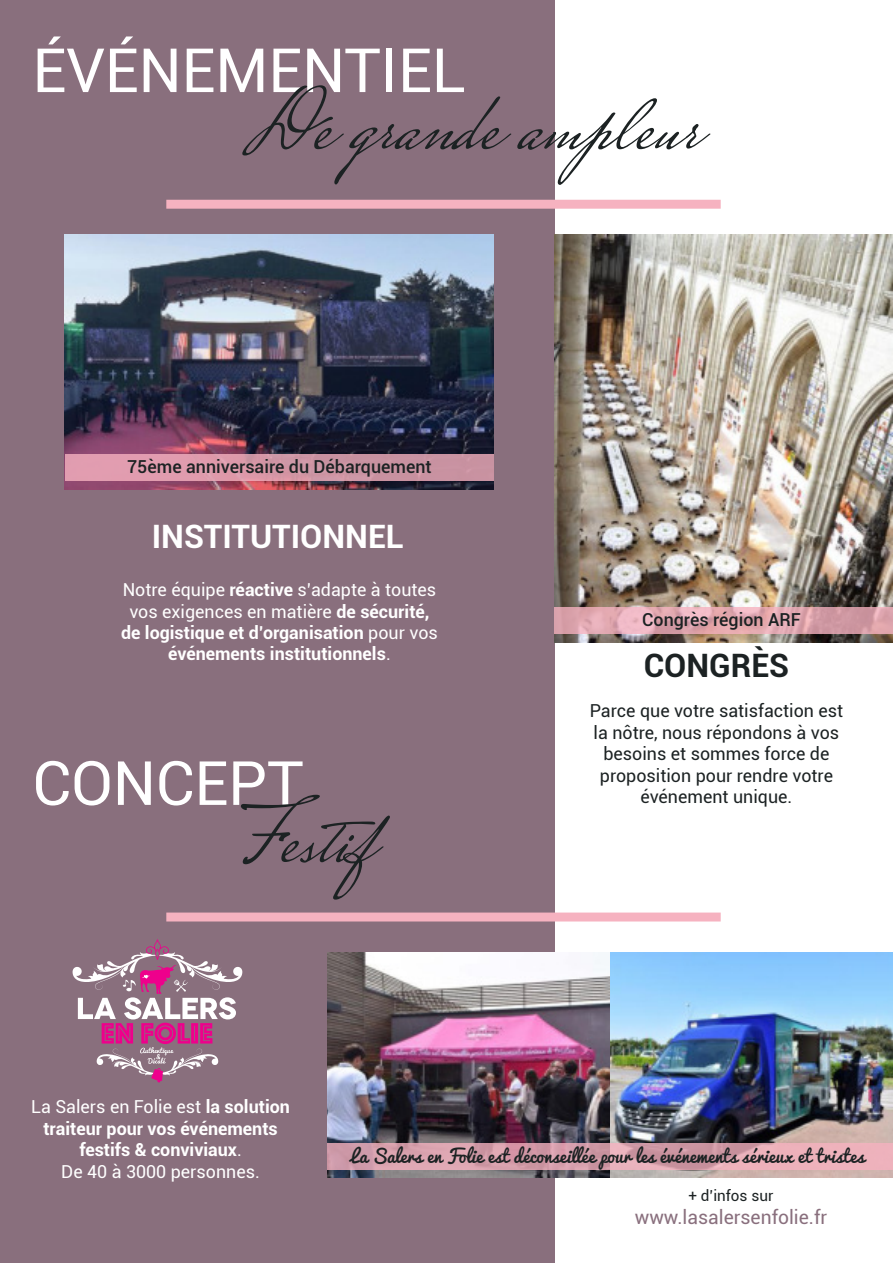
<style>
.page{position:relative;width:893px;height:1263px;background:#fff}
.page>*{position:absolute;margin:0;border:0;box-sizing:border-box;transform-origin:0 0}
.t1{font:86.4px "Mrs Saint Delafield";color:#1c2223}
.t2{font:61.05px "Roboto";color:#fff}
.t3{font:700 32.25px "Roboto";color:#fff}
.t4{font:700 32.25px "Roboto";color:#1c2223}
.t5{font:19.35px "Roboto";color:#896f7d}
.t6{font:700 17.85px/21.5px "Roboto";color:#fff;text-align:center}
.t7{font:17.85px/21.5px "Roboto";color:#1c2223;text-align:center}
.t8{font:17.85px "Pacifico";color:#1c2223}
.t9{font:500 17.85px "Roboto";color:#1c2223}
.t10{font:15.3px "Roboto";color:#1c2223}
.s1{font-weight:400}
</style>
<div class="page">
<div style="left:0;top:0;width:554px;height:1263px;background:#896f7d"></div>
<div style="left:166px;top:200px;width:555px;height:9px;background:#f6b2c0"></div>
<div style="left:166px;top:912px;width:555px;height:9px;background:#f6b2c0"></div>
<img style="left:65px;top:234px;width:429px;height:256px">
<div style="left:65px;top:454px;width:429px;height:27px;background:linear-gradient(to right,#e69eb1,#c3909e)"></div>
<img style="left:327px;top:953px;width:566px;height:224px">
<img style="left:554px;top:234px;width:339px;height:408px">
<svg style="left:554px;top:607px;width:339px;height:27px;background:#dea6af"></svg>
<svg style="left:327px;top:1143px;width:566px;height:27px;background:#dba2ae"></svg>
<svg style="left:73px;top:939px;width:169px;height:143px"></svg>
<h2 class="t2" style="left:33px;top:45px;width:434px">ÉVÉNEMENTIEL</h2>
<h1 class="t1" style="left:242px;top:82px;width:458px">De grande ampleur</h1>
<p class="t9" style="left:127px;top:460px;width:306px">75ème anniversaire du Débarquement</p>
<h3 class="t3" style="left:152px;top:523px;width:254px">INSTITUTIONNEL</h3>
<p class="t6" style="left:121px;top:580px;width:318px"><span class="s1">Notre équipe</span> réactive <span class="s1">s’adapte à toutes vos exigences en matière</span> de sécurité, de logistique et d’organisation <span class="s1">pour vos </span>événements institutionnels<span class="s1">.</span></p>
<h2 class="t2" style="left:33px;top:758px;width:273px">CONCEPT</h2>
<h1 class="t1" style="left:242px;top:795px;width:131px">Festif</h1>
<p class="t9" style="left:642px;top:613px;width:160px">Congrès région ARF</p>
<h3 class="t4" style="left:644px;top:652px;width:147px">CONGRÈS</h3>
<p class="t7" style="left:590px;top:702px;width:255px">Parce que votre satisfaction est la nôtre, nous répondons à vos besoins et sommes force de proposition pour rendre votre événement unique.</p>
<p class="t6" style="left:31px;top:1097px;width:260px"><span class="s1">La Salers en Folie est</span> la solution traiteur pour vos événements festifs &amp; conviviaux<span class="s1">.<br>De 40 à 3000 personnes.</span></p>
<p class="t8" style="left:351px;top:1146px;width:515px">La Salers en Folie est déconseillée pour les événements sérieux et tristes</p>
<p class="t10" style="left:688px;top:1189px;width:86px">+ d’infos sur</p>
<p class="t5" style="left:635px;top:1209px;width:194px">www.lasalersenfolie.fr</p>
</div>
